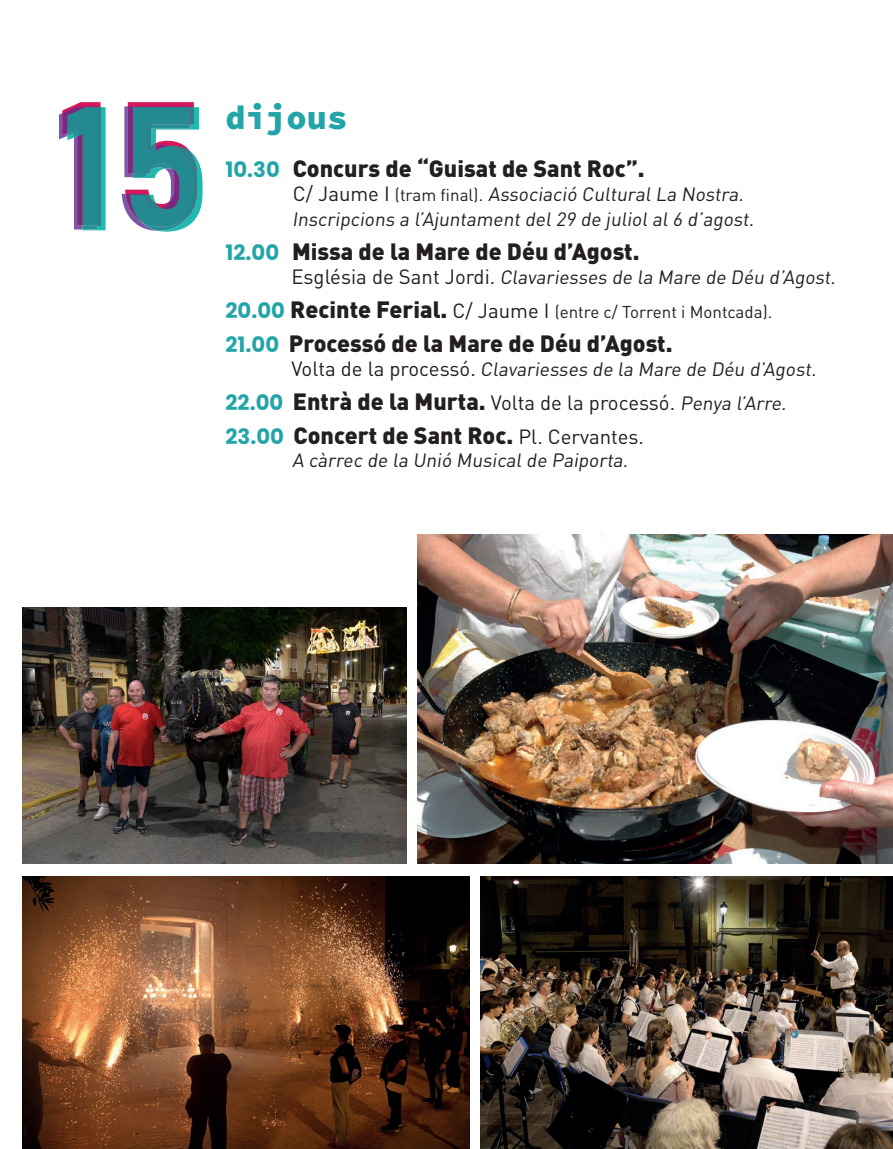
<style>
.page{position:relative;width:893px;height:1149px;background:#fff}
.page>*{position:absolute;margin:0;border:0;box-sizing:border-box;transform-origin:0 0}
.agost{font:900 33.75px "Source Code Pro";color:#23a4a9}
.texto{font:900 23.4px "DIN Pro";color:#231f20}
.texto-2{font:20.25px "DIN Pro";color:#231f20}
.texto-3{font:19.12px "DIN Pro";color:#231f20}
.texto-4{font:16.88px "DIN Pro";color:#231f20}
.s1{font-family:"Poppins";font-weight:700;font-size:21.15px;color:#23a4a9}
.s2{font-size:20.25px}
.s3{font-size:16.88px}
.s4{font-weight:900;font-size:23.4px}
.s5{font-size:19.12px}
.s6{font-weight:400;font-size:20.25px}
</style>
<div class="page">
<svg style="left:59px;top:102px;width:47px;height:128px"></svg>
<svg style="left:122px;top:102px;width:80px;height:129px"></svg>
<img style="left:417px;top:534px;width:476px;height:329px">
<img style="left:22px;top:607px;width:384px;height:256px">
<img style="left:22px;top:876px;width:447px;height:272px">
<img style="left:480px;top:876px;width:413px;height:272px">
<p class="agost" style="left:226px;top:93px;width:123px">dijous</p>
<p class="texto" style="left:226px;top:152px;width:421px"><span class="s1">10.30</span> Concurs de “Guisat de Sant Roc”.</p>
<p class="texto-3" style="left:293px;top:181px;width:456px"><span class="s2">C/ J a u m e I</span> <span class="s3">( t ra m fi n a l) .</span> Associació Cultural La Nostra.</p>
<p class="texto-3" style="left:292px;top:206px;width:467px">Inscripcions a l’Ajuntament del 29 de juliol al 6 d’agost.</p>
<p class="texto" style="left:226px;top:235px;width:415px"><span class="s1">12.00</span> Missa de la Mare de Déu d’Agost.</p>
<p class="texto-3" style="left:291px;top:264px;width:549px"><span class="s2">E s g lé s i a d e S a n t J o rd i .</span> Clavariesses de la Mare de Déu d’Agost.</p>
<p class="texto-4" style="left:226px;top:300px;width:548px"><span class="s1">20.00</span> <span class="s4">Recinte Ferial.</span> <span class="s2">C/ Jaume I</span> (entre c/ Torrent i Montcada).</p>
<p class="texto" style="left:226px;top:327px;width:448px"><span class="s1">21.00</span> Processó de la Mare de Déu d’Agost.</p>
<p class="texto-3" style="left:291px;top:356px;width:530px"><span class="s2">Vo lt a d e l a p ro c e ss ó .</span> Clavariesses de la Mare de Déu d’Agost.</p>
<p class="texto-2" style="left:226px;top:389px;width:566px"><span class="s1">22.00</span> <span class="s4">Entrà de la Murta.</span> Volta de la processó. <span class="s5">Penya l’Arre.</span></p>
<p class="texto" style="left:226px;top:420px;width:420px"><span class="s1">23.00</span> Concert de Sant Roc. <span class="s6">Pl. Cervantes.</span></p>
<p class="texto-3" style="left:292px;top:447px;width:341px">A càrrec de la Unió Musical de Paiporta.</p>
</div>
